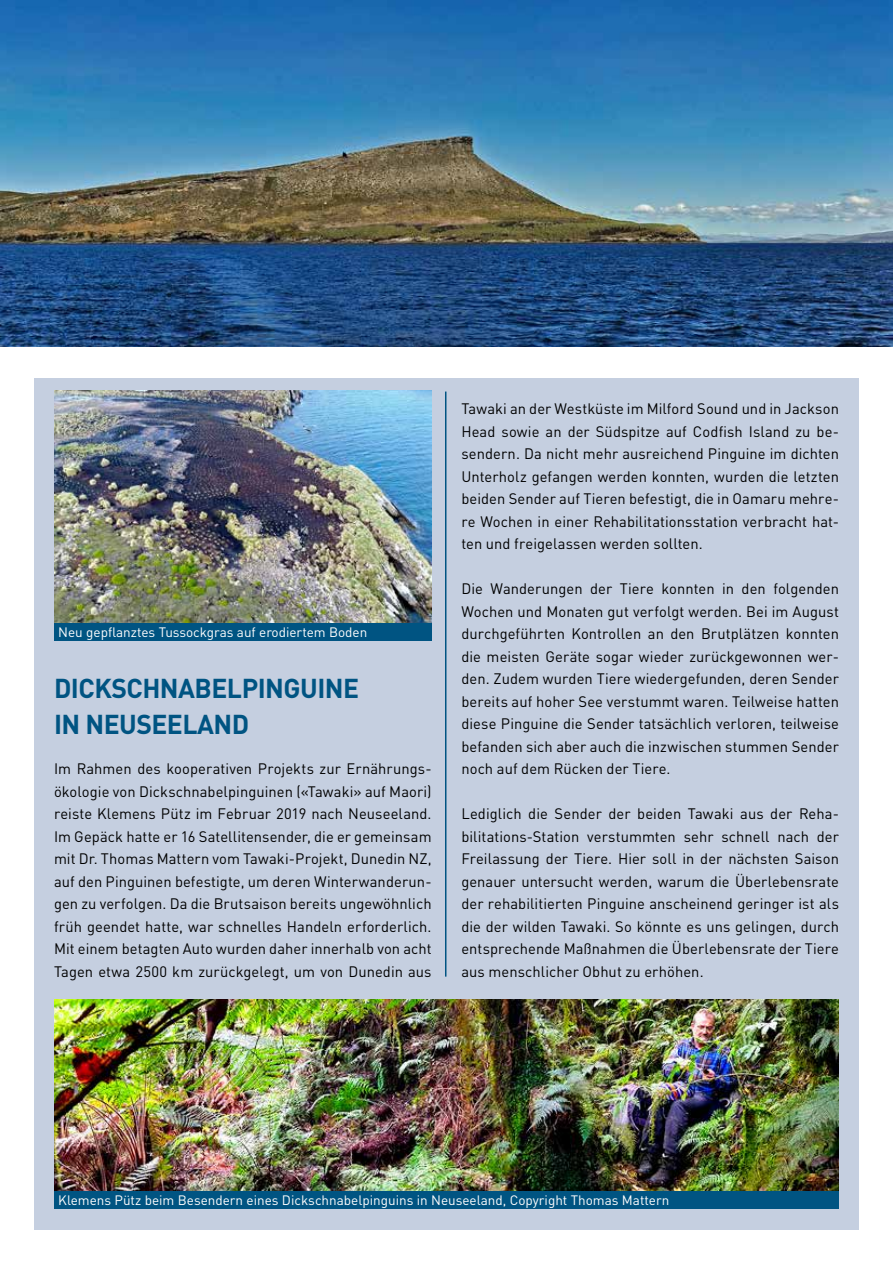
<style>
.page{position:relative;width:893px;height:1263px;background:#fff}
.page>*{position:absolute;margin:0;border:0;box-sizing:border-box;transform-origin:0 0}
.t1{font:700 27px/36px "DIN";letter-spacing:-.02em;color:#005482}
.t2{font:15px/22.5px "DIN";letter-spacing:.005em;color:#000;text-align:justify}
.t3{font:13.5px "DIN";color:#fff}
</style>
<div class="page">
<div style="left:34px;top:378px;width:825px;height:852px;background:#c5cfe0"></div>
<hr style="left:445px;top:392px;width:1px;height:585px;background:#005482">
<img style="left:0;top:0;width:893px;height:347px">
<img style="left:54px;top:391px;width:378px;height:233px">
<div style="left:54px;top:624px;width:378px;height:17px;background:#005482"></div>
<img style="left:54px;top:999px;width:785px;height:193px">
<div style="left:54px;top:1192px;width:785px;height:17px;background:#005482"></div>
<p class="t3" style="left:58px;top:623px;width:311px">Neu gepflanztes Tussockgras auf erodiertem Boden</p>
<h1 class="t1" style="left:54px;top:669px;width:307px">DICKSCHNABELPINGUINE<br>IN NEUSEELAND</h1>
<p class="t2" style="left:54px;top:757px;width:379px">Im Rahmen des kooperativen Projekts zur Ernährungs&shy;ökologie von Dickschnabelpinguinen («Tawaki» auf Maori) reiste Klemens Pütz im Februar 2019 nach Neuseeland.<br>Im Gepäck hatte er 16 Satellitensender, die er gemeinsam mit Dr. Thomas Mattern vom Tawaki-Projekt, Dunedin NZ, auf den Pinguinen befestigte, um deren Winterwanderun&shy;gen zu verfolgen. Da die Brutsaison bereits ungewöhnlich früh geendet hatte, war schnelles Handeln erforderlich.<br>Mit einem betagten Auto wurden daher innerhalb von acht Tagen etwa 2500 km zurückgelegt, um von Dunedin aus</p>
<p class="t2" style="left:461px;top:397px;width:379px">Tawaki an der Westküste im Milford Sound und in Jackson Head sowie an der Südspitze auf Codfish Island zu be&shy;sendern. Da nicht mehr ausreichend Pinguine im dichten Unterholz gefangen werden konnten, wurden die letzten beiden Sender auf Tieren befestigt, die in Oamaru mehre&shy;re Wochen in einer Rehabilitationsstation verbracht hat&shy;ten und freigelassen werden sollten.</p>
<p class="t2" style="left:461px;top:577px;width:379px">Die Wanderungen der Tiere konnten in den folgenden Wochen und Monaten gut verfolgt werden. Bei im August durchgeführten Kontrollen an den Brutplätzen konnten die meisten Geräte sogar wieder zurückgewonnen wer&shy;den. Zudem wurden Tiere wiedergefunden, deren Sender bereits auf hoher See verstummt waren. Teilweise hatten diese Pinguine die Sender tatsächlich verloren, teilweise befanden sich aber auch die inzwischen stummen Sender noch auf dem Rücken der Tiere.</p>
<p class="t2" style="left:461px;top:802px;width:379px">Lediglich die Sender der beiden Tawaki aus der Reha&shy;bilitations-Station verstummten sehr schnell nach der Freilassung der Tiere. Hier soll in der nächsten Saison genauer untersucht werden, warum die Überlebensrate der rehabilitierten Pinguine anscheinend geringer ist als die der wilden Tawaki. So könnte es uns gelingen, durch entsprechende Maßnahmen die Überlebensrate der Tiere aus menschlicher Obhut zu erhöhen.</p>
<p class="t3" style="left:58px;top:1191px;width:613px">Klemens Pütz beim Besendern eines Dickschnabelpinguins in Neuseeland, Copyright Thomas Mattern</p>
</div>
